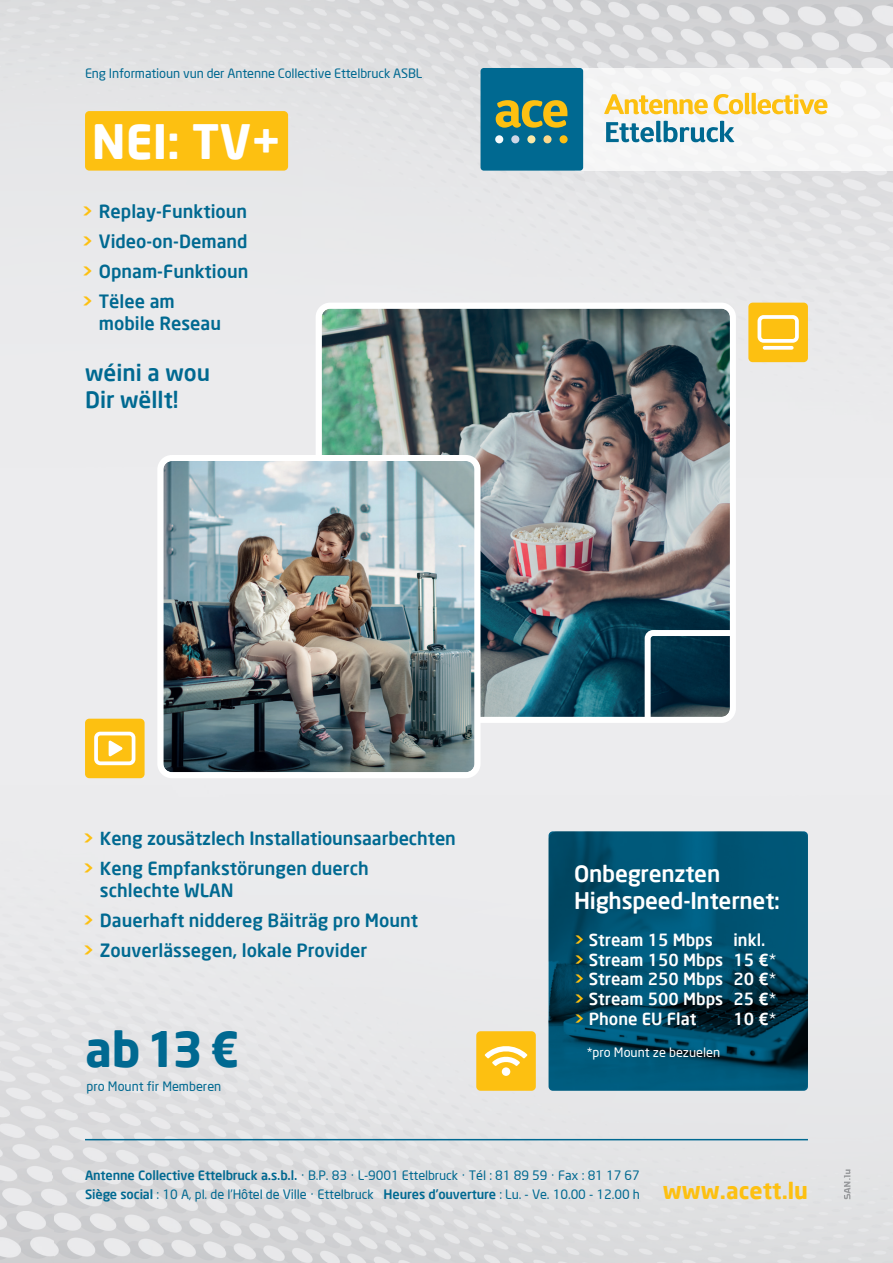
<style>
.page{position:relative;width:893px;height:1263px;background:#ececee}
.page>*{position:absolute;margin:0;border:0;box-sizing:border-box;transform-origin:0 0}
.t1{font:700 48px "Neo Sans";color:#006991}
.t2{font:700 46.5px "Neo Sans";color:#fff}
.t3{font:500 22.5px/27px "Neo Sans";letter-spacing:-.01em;color:#fff}
.t4{font:500 22.5px "Neo Sans";color:#006991}
.t5{font:700 22.5px "Neo Sans";color:#fdc011}
.t6{font:500 18px/21.6px "Neo Sans";color:#006991}
.t7{font:500 16.5px "Neo Sans";color:#fff}
.t8{font:12.75px "Neo Sans";letter-spacing:-.01em;color:#006991}
.t9{font:12.75px "Neo Sans";color:#fff}
.s1{font-weight:700;color:#fdc011}
.s2{font-weight:400}
.s3{font-weight:500}
</style>
<div class="page">
<img style="left:0;top:834px;width:893px;height:429px">
<img style="left:0;top:0;width:893px;height:363px">
<img style="left:323px;top:310px;width:406px;height:406px">
<div style="left:316px;top:303px;width:420px;height:420px;border:6px solid #fff;border-radius:12px"></div>
<svg style="left:642px;top:627px;width:94px;height:96px;background:#415e6d"></svg>
<svg style="left:844px;top:1169px;width:6px;height:30px"></svg>
<div style="left:476px;top:1031px;width:60px;height:60px;background:#fdc011;border-radius:4px"></div>
<div style="left:748px;top:303px;width:60px;height:59px;background:#fdc011;border-radius:4px"></div>
<svg style="left:485px;top:1046px;width:42px;height:30px"></svg>
<div style="left:85px;top:719px;width:60px;height:59px;background:#fdc011;border-radius:4px"></div>
<svg style="left:109px;top:740px;width:14px;height:17px"></svg>
<div style="left:94px;top:732px;width:41px;height:33px;border:4px solid #fff;border-radius:4px"></div>
<svg style="left:549px;top:831px;width:259px;height:260px;background:#004d6a"></svg>
<img style="left:164px;top:462px;width:309px;height:309px">
<div style="left:157px;top:455px;width:323px;height:323px;border:6px solid #fff;border-radius:12px"></div>
<hr style="left:85px;top:1139px;width:723px;height:1px;background:#006991">
<div style="left:575px;top:68px;width:318px;height:103px;background:#f4f4f5"></div>
<div style="left:480px;top:68px;width:103px;height:103px;background:#006991;border-radius:3px"></div>
<svg style="left:496px;top:100px;width:71px;height:28px"></svg>
<svg style="left:604px;top:94px;width:104px;height:20px"></svg>
<svg style="left:714px;top:93px;width:113px;height:21px"></svg>
<svg style="left:606px;top:121px;width:128px;height:21px"></svg>
<div style="left:559px;top:135px;width:9px;height:8px;background:#fdbf13;border-radius:50%"></div>
<div style="left:543px;top:135px;width:9px;height:8px;background:#fbd88c;border-radius:50%"></div>
<div style="left:527px;top:135px;width:8px;height:8px;background:#f8e9a8;border-radius:50%"></div>
<div style="left:511px;top:135px;width:8px;height:8px;background:#cdd7e7;border-radius:50%"></div>
<div style="left:495px;top:135px;width:8px;height:8px;background:#f7fbfc;border-radius:50%"></div>
<div style="left:757px;top:315px;width:42px;height:28px;border:4px solid #fff;border-radius:4px"></div>
<svg style="left:765px;top:346px;width:27px;height:4px"></svg>
<div style="left:85px;top:111px;width:203px;height:60px;background:#fdc011;border-radius:4px"></div>
<p class="t8" style="left:85px;top:66px;width:339px">Eng Informatioun vun der Antenne Collective Ettelbruck ASBL</p>
<p class="t2" style="left:92px;top:112px;width:191px">NEI: TV+</p>
<p class="t6" style="left:82px;top:200px;width:167px"><span class="s1">&gt;</span> Replay-Funktioun</p>
<p class="t6" style="left:82px;top:230px;width:167px"><span class="s1">&gt;</span> Video‑on‑Demand</p>
<p class="t6" style="left:82px;top:260px;width:168px"><span class="s1">&gt;</span> Opnam-Funktioun</p>
<p class="t6" style="left:99px;top:290px;width:124px;text-indent:-17px"><span class="s1">&gt;</span> Tëlee am mobile Reseau</p>
<p class="t4" style="left:85px;top:358px;width:126px">wéini a wou</p>
<p class="t4" style="left:85px;top:385px;width:95px">Dir wëllt!</p>
<p class="t6" style="left:83px;top:827px;width:374px"><span class="s1">&gt;</span> Keng zousätzlech Installatiounsaarbechten</p>
<p class="t6" style="left:100px;top:857px;width:270px;text-indent:-17px"><span class="s1">&gt;</span> Keng Empfankstörungen duerch schlechte WLAN</p>
<p class="t6" style="left:83px;top:909px;width:337px"><span class="s1">&gt;</span> Dauerhaft niddereg Bäiträg pro Mount</p>
<p class="t6" style="left:83px;top:939px;width:286px"><span class="s1">&gt;</span> Zouverlässegen, lokale Provider</p>
<p class="t1" style="left:85px;top:1018px;width:157px">ab13€</p>
<p class="t8" style="left:87px;top:1078px;width:136px">pro Mount fir Memberen</p>
<p class="t3" style="left:574px;top:860px;width:207px">Onbegrenzten<br>Highspeed-Internet:</p>
<p class="t7" style="left:574px;top:929px;width:140px"><span class="s1">&gt;</span> Stream 15 Mbps</p>
<p class="t7" style="left:733px;top:929px;width:34px">inkl.</p>
<p class="t7" style="left:574px;top:949px;width:204px"><span class="s1">&gt;</span> Stream 150 Mbps 15 €<span class="s2">*</span></p>
<p class="t7" style="left:574px;top:969px;width:204px"><span class="s1">&gt;</span> Stream 250 Mbps 20 €<span class="s2">*</span></p>
<p class="t7" style="left:574px;top:989px;width:204px"><span class="s1">&gt;</span> Stream 500 Mbps 25 €<span class="s2">*</span></p>
<p class="t7" style="left:574px;top:1008px;width:124px"><span class="s1">&gt;</span> Phone EU Flat</p>
<p class="t7" style="left:733px;top:1008px;width:44px">10 €<span class="s2">*</span></p>
<p class="t9" style="left:587px;top:1045px;width:135px">*pro Mount ze bezuelen</p>
<p class="t8" style="left:85px;top:1167px;width:556px"><span class="s3">Antenne Collective Ettelbruck a.s.b.l.</span> · B.P. 83 · L-9001 Ettelbruck · Tél : 81 89 59 · Fax : 81 17 67</p>
<p class="t8" style="left:85px;top:1187px;width:556px"><span class="s3">Siège social</span> : 10 A, pl. de l’Hôtel de Ville · Ettelbruck <span class="s3">Heures d’ouverture</span> : Lu. - Ve. 10.00 - 12.00 h</p>
<p class="t5" style="left:663px;top:1176px;width:147px">www.acett.lu</p>
</div>
